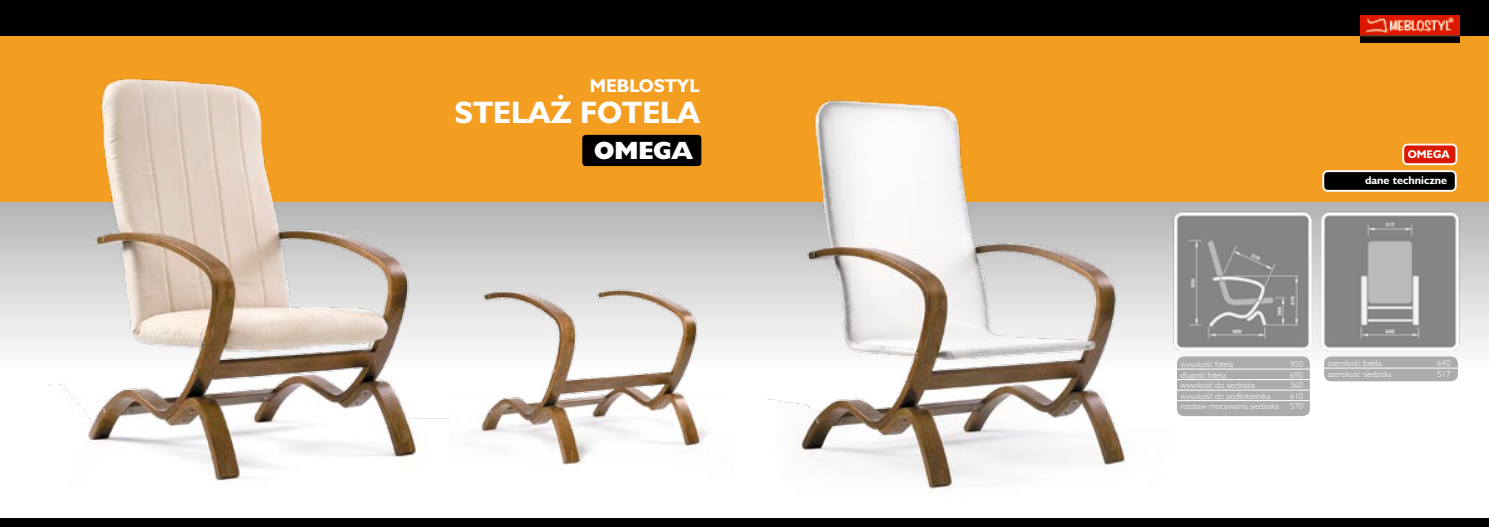
<style>
.page{position:relative;width:1489px;height:527px;background:#fff}
.page>*{position:absolute;margin:0;border:0;box-sizing:border-box;transform-origin:0 0}
.t1{font:700 31.12px "Humanist 521 PL";color:#fff}
.t2{font:800 25px "Humanist 521 PL";color:#fff}
.t3{font:700 18.62px "Humanist 521 PL";color:#fff}
.t4{font:700 11.25px "Humanist 521 PL";color:#fff}
.t5{font:300 8.75px "Humanist 521 PL";color:#fff}
</style>
<div class="page">
<svg style="left:0;top:201px;width:1488px;height:170px"></svg>
<div style="left:0;top:0;width:1488px;height:201px;background:#f49e21"></div>
<div style="left:0;top:517px;width:1488px;height:9px;background:#000"></div>
<div style="left:582px;top:135px;width:119px;height:31px;background:#000;border-radius:4px"></div>
<img style="left:1174px;top:209px;width:298px;height:142px">
<div style="left:1323px;top:356px;width:134px;height:25px;background:#acacac;border-radius:7px"></div>
<hr style="left:1323px;top:367px;width:134px;height:1px;background:#fff">
<div style="left:1176px;top:356px;width:133px;height:59px;background:#acacac;border-radius:7px"></div>
<hr style="left:1176px;top:368px;width:133px;height:1px;background:#fff">
<hr style="left:1176px;top:379px;width:133px;height:1px;background:#fff">
<hr style="left:1176px;top:389px;width:133px;height:1px;background:#fff">
<hr style="left:1176px;top:400px;width:133px;height:1px;background:#fff">
<div style="left:1323px;top:171px;width:132px;height:20px;background:#000;border-radius:4px"></div>
<div style="left:1322px;top:170px;width:134px;height:21px;border:2px solid #fff;border-radius:4px"></div>
<div style="left:1402px;top:144px;width:54px;height:20px;background:#db1800;border-radius:4px"></div>
<div style="left:1402px;top:143px;width:54px;height:22px;border:2px solid #fff;border-radius:4px"></div>
<div style="left:0;top:0;width:1488px;height:35px;background:#000"></div>
<img style="left:1359px;top:15px;width:100px;height:28px">
<img style="left:767px;top:35px;width:407px;height:454px">
<img style="left:50px;top:35px;width:474px;height:446px">
<img style="left:449px;top:232px;width:284px;height:247px">
<p class="t3" style="left:590px;top:74px;width:111px">MEBLOSTYL</p>
<p class="t1" style="left:454px;top:93px;width:246px">STELA˚ FOTELA</p>
<p class="t2" style="left:594px;top:135px;width:100px">OMEGA</p>
<p class="t4" style="left:1407px;top:147px;width:43px">OMEGA</p>
<p class="t4" style="left:1364px;top:173px;width:84px">dane techniczne</p>
<p class="t5" style="left:1180px;top:359px;width:54px">wysokoÊç fotela</p>
<p class="t5" style="left:1289px;top:359px;width:15px">950</p>
<p class="t5" style="left:1180px;top:369px;width:47px">d∏ugoÊç fotela</p>
<p class="t5" style="left:1289px;top:369px;width:15px">690</p>
<p class="t5" style="left:1180px;top:380px;width:76px">wysokoÊç do siedziska</p>
<p class="t5" style="left:1289px;top:380px;width:15px">360</p>
<p class="t5" style="left:1180px;top:390px;width:91px">wysokoÊç do podlokietnika</p>
<p class="t5" style="left:1289px;top:390px;width:15px">610</p>
<p class="t5" style="left:1180px;top:401px;width:100px">rozstaw mocowania siedziska</p>
<p class="t5" style="left:1289px;top:401px;width:15px">570</p>
<p class="t5" style="left:1327px;top:358px;width:55px">szerokoÊç fotela</p>
<p class="t5" style="left:1436px;top:358px;width:15px">640</p>
<p class="t5" style="left:1327px;top:368px;width:65px">szerokoÊç siedziska</p>
<p class="t5" style="left:1436px;top:368px;width:15px">517</p>
</div>
